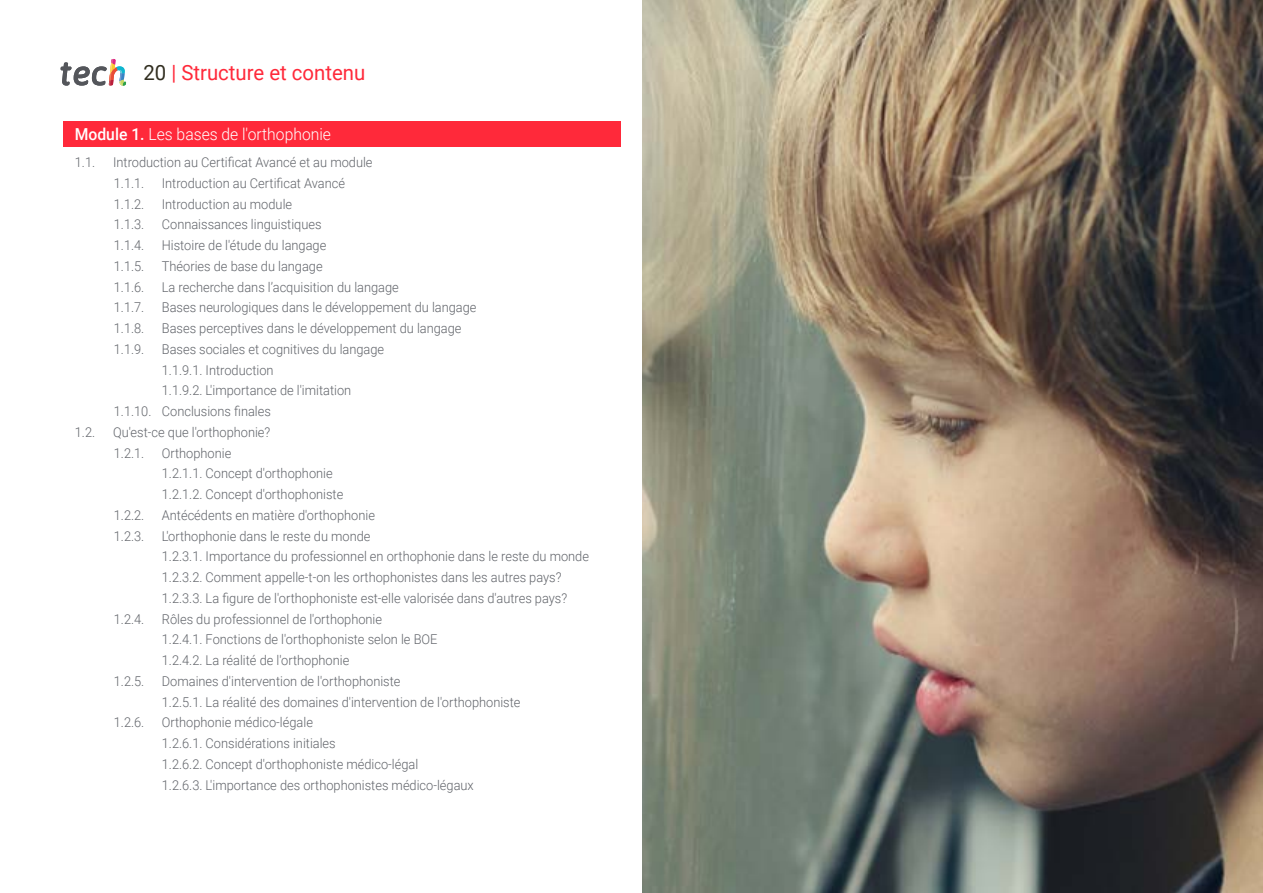
<style>
.page{position:relative;width:1263px;height:893px;background:#fff}
.page>*{position:absolute;margin:0;border:0;box-sizing:border-box;transform-origin:0 0}
.t1{font:21px "Roboto";color:#ff293a}
.t2{font:300 16.5px "Roboto";color:#fff;scale:.95 1}
.t3{font:300 13.5px/20.7px "Roboto";color:#61646a;scale:.95 1}
.s1{color:#312e20}
.s2{font-weight:500}
</style>
<div class="page">
<img style="left:642px;top:0;width:621px;height:893px">
<div style="left:64px;top:121px;width:557px;height:25px;background:#ff293a"></div>
<svg style="left:61px;top:59px;width:65px;height:27px"></svg>
<h1 class="t1" style="left:144px;top:57px;width:223px"><span class="s1">20</span> | Structure et contenu</h1>
<p class="t2" style="left:75px;top:123px;width:271px"><span class="s2">Module 1.</span> Les bases de l'orthophonie</p>
<p class="t3" style="left:75px;top:151px;width:23px">1.1.</p>
<p class="t3" style="left:113px;top:151px;width:275px">Introduction au Certificat Avancé et au module<br>1.1.1.</p>
<p class="t3" style="left:162px;top:172px;width:194px">Introduction au Certificat Avancé</p>
<p class="t3" style="left:114px;top:193px;width:34px">1.1.2.</p>
<p class="t3" style="left:162px;top:193px;width:139px">Introduction au module</p>
<p class="t3" style="left:114px;top:214px;width:34px">1.1.3.</p>
<p class="t3" style="left:162px;top:214px;width:170px">Connaissances linguistiques</p>
<p class="t3" style="left:114px;top:234px;width:34px">1.1.4.</p>
<p class="t3" style="left:162px;top:234px;width:175px">Histoire de l'étude du langage</p>
<p class="t3" style="left:114px;top:255px;width:34px">1.1.5.</p>
<p class="t3" style="left:162px;top:255px;width:171px">Théories de base du langage</p>
<p class="t3" style="left:114px;top:276px;width:34px">1.1.6.</p>
<p class="t3" style="left:162px;top:276px;width:251px">La recherche dans l’acquisition du langage</p>
<p class="t3" style="left:114px;top:297px;width:34px">1.1.7.</p>
<p class="t3" style="left:162px;top:297px;width:333px">Bases neurologiques dans le développement du langage</p>
<p class="t3" style="left:114px;top:317px;width:34px">1.1.8.</p>
<p class="t3" style="left:162px;top:317px;width:317px">Bases perceptives dans le développement du langage</p>
<p class="t3" style="left:114px;top:338px;width:34px">1.1.9.</p>
<p class="t3" style="left:162px;top:338px;width:236px">Bases sociales et cognitives du langage</p>
<p class="t3" style="left:162px;top:359px;width:119px">1.1.9.1. Introduction</p>
<p class="t3" style="left:162px;top:380px;width:201px">1.1.9.2. L'importance de l'imitation</p>
<p class="t3" style="left:114px;top:400px;width:167px">1.1.10. Conclusions finales</p>
<p class="t3" style="left:75px;top:421px;width:23px">1.2.</p>
<p class="t3" style="left:113px;top:421px;width:167px">Qu'est-ce que l'orthophonie?<br>1.2.1.</p>
<p class="t3" style="left:162px;top:442px;width:193px">Orthophonie<br>1.2.1.1. Concept d'orthophonie<br>1.2.1.2. Concept d'orthophoniste</p>
<p class="t3" style="left:114px;top:504px;width:34px">1.2.2.</p>
<p class="t3" style="left:162px;top:504px;width:226px">Antécédents en matière d'orthophonie</p>
<p class="t3" style="left:114px;top:525px;width:34px">1.2.3.</p>
<p class="t3" style="left:162px;top:525px;width:451px">L'orthophonie dans le reste du monde<br>1.2.3.1. Importance du professionnel en orthophonie dans le reste du monde 1.2.3.2. Comment appelle-t-on les orthophonistes dans les autres pays?<br>1.2.3.3. La figure de l'orthophoniste est-elle valorisée dans d'autres pays?</p>
<p class="t3" style="left:114px;top:608px;width:34px">1.2.4.</p>
<p class="t3" style="left:162px;top:608px;width:292px">Rôles du professionnel de l'orthophonie<br>1.2.4.1. Fonctions de l'orthophoniste selon le BOE<br>1.2.4.2. La réalité de l'orthophonie</p>
<p class="t3" style="left:114px;top:670px;width:34px">1.2.5.</p>
<p class="t3" style="left:162px;top:670px;width:379px">Domaines d'intervention de l'orthophoniste<br>1.2.5.1. La réalité des domaines d'intervention de l'orthophoniste</p>
<p class="t3" style="left:114px;top:712px;width:34px">1.2.6.</p>
<p class="t3" style="left:162px;top:712px;width:330px">Orthophonie médico-légale<br>1.2.6.1. Considérations initiales<br>1.2.6.2. Concept d'orthophoniste médico-légal<br>1.2.6.3. L'importance des orthophonistes médico-légaux</p>
</div>
